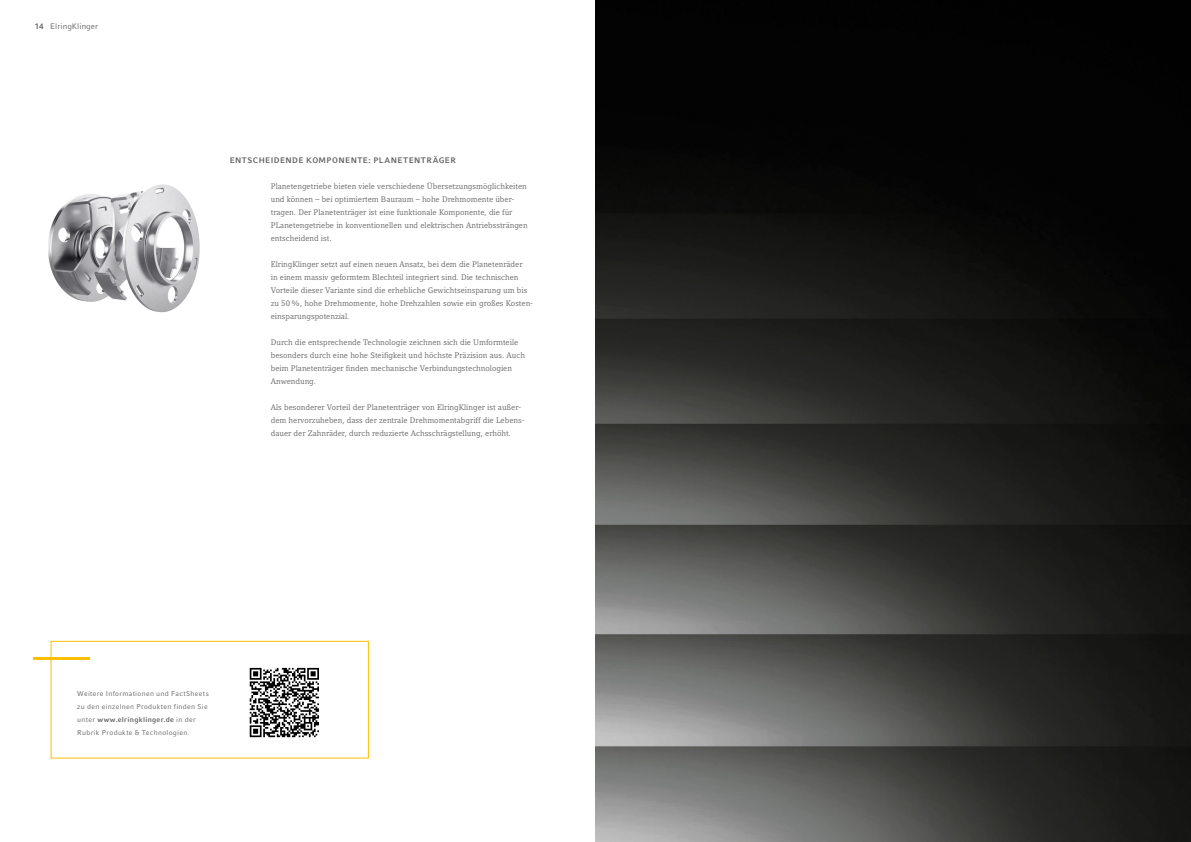
<style>
.page{position:relative;width:1191px;height:842px;background:#fff}
.page>*{position:absolute;margin:0;border:0;box-sizing:border-box;transform-origin:0 0}
.t1{font:8px/13px "Compatil Letter LT Pro";color:#626261}
.t2{font:700 8px "Compatil Fact LT Pro";letter-spacing:.05em;color:#626261}
.t3{font:8px "Compatil Fact LT Pro";color:#626261}
.t4{font:7px/13px "Compatil Fact LT Pro";letter-spacing:.045em;color:#626261}
.s1{font-weight:700}
</style>
<div class="page">
<img style="left:595px;top:0;width:596px;height:842px">
<div style="left:51px;top:641px;width:318px;height:117px;border:1px solid #fcc000"></div>
<hr style="left:33px;top:657px;width:56px;height:3px;background:#fcc000">
<img style="left:48px;top:184px;width:152px;height:129px">
<svg style="left:250px;top:668px;width:69px;height:69px"></svg>
<p class="t3" style="left:35px;top:21px;width:65px"><span class="s1">14</span> ElringKlinger</p>
<p class="t2" style="left:230px;top:156px;width:228px">ENTSCHEIDENDE KOMPONENTE: PLANETENTRÄGER</p>
<p class="t1" style="left:271px;top:180px;width:258px">Planetengetriebe bieten viele verschiedene Übersetzungsmöglichkeiten und können – bei optimiertem Bauraum – hohe Drehmomente über&shy;tragen. Der Planetenträger ist eine funktionale Komponente, die für PLanetengetriebe in konventionellen und elektrischen Antriebssträngen entscheidend ist.</p>
<p class="t1" style="left:271px;top:258px;width:264px">ElringKlinger setzt auf einen neuen Ansatz, bei dem die Planetenräder<br>in einem massiv geformtem Blechteil integriert sind. Die technischen Vorteile dieser Variante sind die erhebliche Gewichtseinsparung um bis zu 50%, hohe Drehmomente, hohe Drehzahlen sowie ein großes Kosten&shy;einsparungspotenzial.</p>
<p class="t1" style="left:271px;top:336px;width:256px">Durch die entsprechende Technologie zeichnen sich die Umformteile besonders durch eine hohe Steifigkeit und höchste Präzision aus. Auch beim Planetenträger finden mechanische Verbindungstechnologien Anwendung.</p>
<p class="t1" style="left:271px;top:401px;width:255px">Als besonderer Vorteil der Planetenträger von ElringKlinger ist außer&shy;dem hervorzuheben, dass der zentrale Drehmomentabgriff die Lebens&shy;dauer der Zahnräder, durch reduzierte Achsschrägstellung, erhöht.</p>
<p class="t4" style="left:77px;top:687px;width:133px">Weitere Informationen und FactSheets zu den einzelnen Produkten finden Sie unter <span class="s1">www.elringklinger.de</span> in der Rubrik Produkte &amp; Technologien.</p>
</div>
